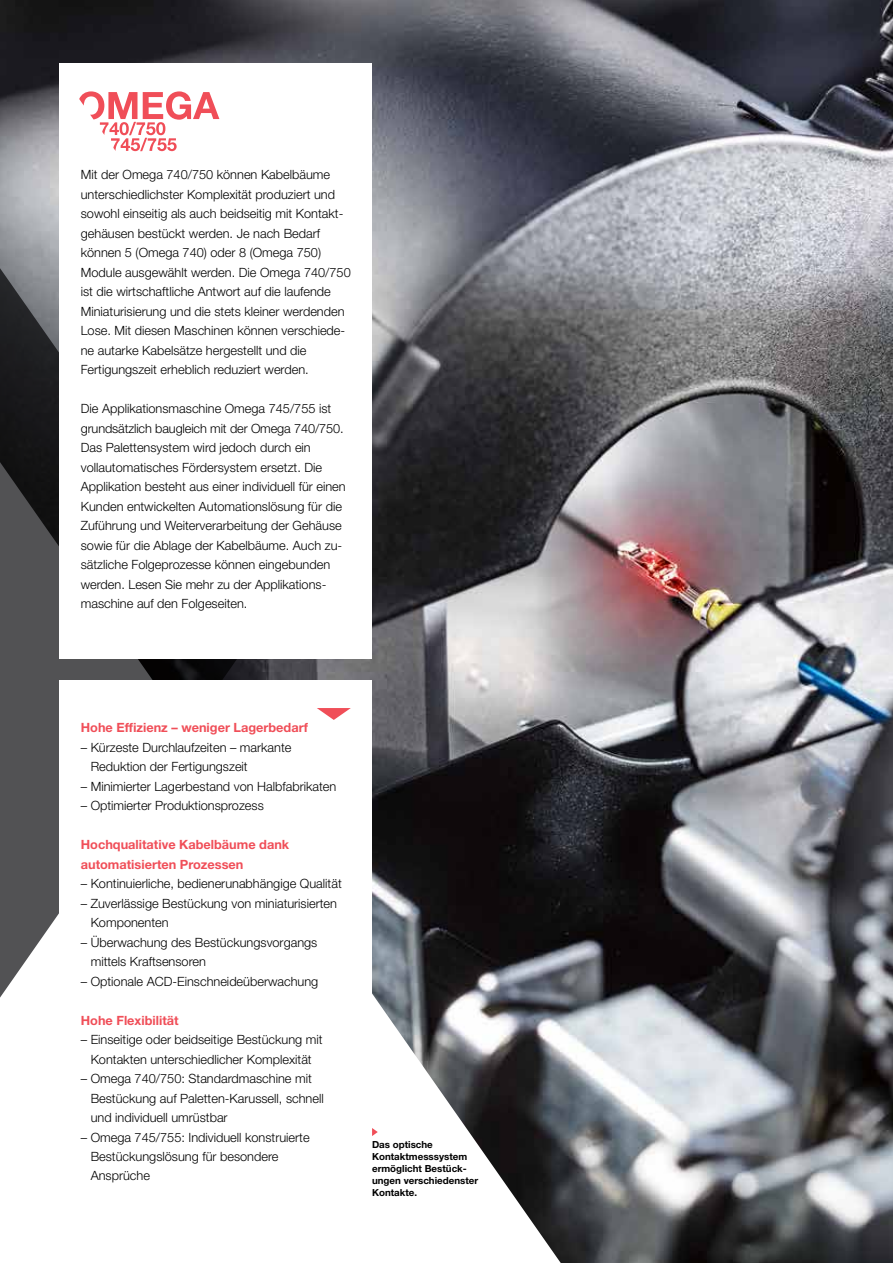
<style>
.page{position:relative;width:893px;height:1263px;background:#fff}
.page>*{position:absolute;margin:0;border:0;box-sizing:border-box;transform-origin:0 0}
.t1{font:300 12.75px/19.5px "Helvetica Neue LT Std";color:#000}
.t2{font:700 12.75px/19.5px "Helvetica Neue LT Std";color:#f04e58}
.t3{font:700 9.75px/12px "Helvetica Neue LT Std";color:#000}
</style>
<div class="page">
<img style="left:0;top:0;width:893px;height:1263px">
<svg style="left:0;top:462px;width:561px;height:801px"></svg>
<svg style="left:0;top:201px;width:255px;height:863px;background:#616264"></svg>
<div style="left:60px;top:680px;width:312px;height:570px;background:#fff"></div>
<svg style="left:317px;top:708px;width:34px;height:12px"></svg>
<div style="left:60px;top:64px;width:312px;height:595px;background:#fff"></div>
<svg style="left:372px;top:1128px;width:6px;height:8px"></svg>
<svg style="left:79px;top:91px;width:140px;height:60px"></svg>
<p class="t1" style="left:81px;top:165px;width:271px">Mit der Omega 740/750 können Kabelbäume unterschiedlichster Komplexität produziert und sowohl einseitig als auch beidseitig mit Kontakt&shy;gehäusen bestückt werden. Je nach Bedarf können 5 (Omega 740) oder 8 (Omega 750)<br>Module ausgewählt werden. Die Omega 740/750 ist die wirtschaftliche Antwort auf die laufende Miniaturisierung und die stets kleiner werdenden Lose. Mit diesen Maschinen können verschiede&shy;ne autarke Kabelsätze hergestellt und die Fertigungszeit erheblich reduziert werden.</p>
<p class="t1" style="left:81px;top:399px;width:266px">Die Applikationsmaschine Omega 745/755 ist grundsätzlich baugleich mit der Omega 740/750.<br>Das Palettensystem wird jedoch durch ein vollautomatisches Fördersystem ersetzt. Die Applikation besteht aus einer individuell für einen Kunden entwickelten Automationslösung für die Zuführung und Weiterverarbeitung der Gehäuse sowie für die Ablage der Kabelbäume. Auch zu&shy;sätzliche Folgeprozesse können eingebunden werden. Lesen Sie mehr zu der Applikations&shy;maschine auf den Folgeseiten.</p>
<p class="t2" style="left:81px;top:717px;width:229px">Hohe Effizienz – weniger Lagerbedarf</p>
<p class="t1" style="left:91px;top:737px;width:202px;text-indent:-10px">– Kürzeste Durchlaufzeiten – markante<br>Reduktion der Fertigungszeit</p>
<p class="t1" style="left:81px;top:776px;width:257px">– Minimierter Lagerbestand von Halbfabrikaten</p>
<p class="t1" style="left:81px;top:795px;width:185px">– Optimierter Produktionsprozess</p>
<p class="t2" style="left:81px;top:834px;width:210px">Hochqualitative Kabelbäume dank automatisierten Prozessen</p>
<p class="t1" style="left:81px;top:873px;width:262px">– Kontinuierliche, bedienerunabhängige Qualität</p>
<p class="t1" style="left:91px;top:893px;width:248px;text-indent:-10px">– Zuverlässige Bestückung von miniaturisierten<br>Komponenten</p>
<p class="t1" style="left:91px;top:932px;width:228px;text-indent:-10px">– Überwachung des Bestückungsvorgangs mittels Kraftsensoren</p>
<p class="t1" style="left:81px;top:971px;width:239px">– Optionale ACD-Einschneideüberwachung</p>
<p class="t2" style="left:81px;top:1010px;width:99px">Hohe Flexibilität</p>
<p class="t1" style="left:81px;top:1029px;width:243px;text-align:center">– Einseitige oder beidseitige Bestückung mit<br>Kontakten unterschiedlicher Komplexität</p>
<p class="t1" style="left:91px;top:1068px;width:235px;text-indent:-10px">– Omega 740/750: Standardmaschine mit<br>Bestückung auf Paletten-Karussell, schnell und individuell umrüstbar</p>
<p class="t1" style="left:91px;top:1127px;width:220px;text-indent:-10px">– Omega 745/755: Individuell konstruierte<br>Bestückungslösung für besondere<br>Ansprüche</p>
<p class="t3" style="left:372px;top:1138px;width:108px">Das optische<br>Kontaktmesssystem ermöglicht Bestück&shy;ungen verschiedenster<br>Kontakte.</p>
</div>
